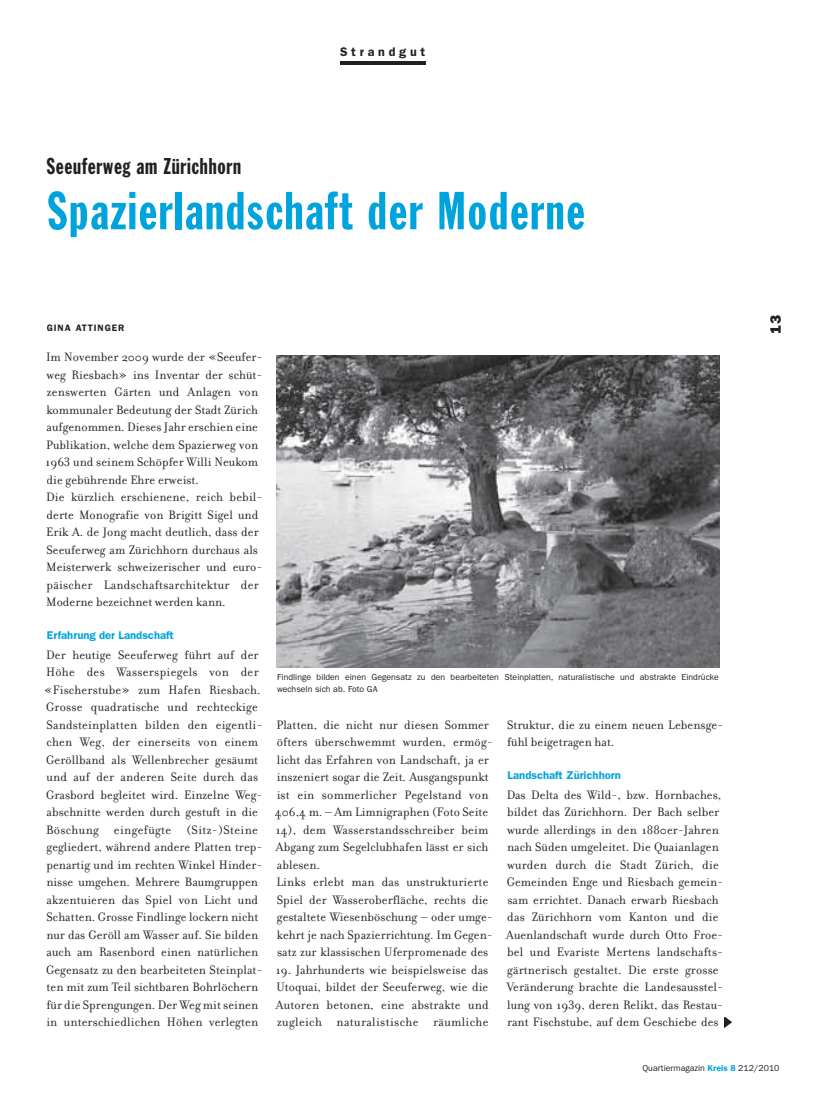
<style>
.page{position:relative;width:815px;height:1106px;background:#fff}
.page>*{position:absolute;margin:0;border:0;box-sizing:border-box;transform-origin:0 0}
.t1{font:52.5px "Franklin Gothic Extra Cond";letter-spacing:.035em;color:#00a4dc}
.t2{font:22.5px "Franklin Gothic Extra Cond";letter-spacing:.035em;color:#231f20}
.t3{font:800 15px "Franklin Gothic";color:#231f20}
.t4{font:13.12px/17.5px "Filosofia";letter-spacing:.005em;color:#231f20}
.t5{font:600 12.5px "Franklin Gothic";letter-spacing:.3em;color:#231f20}
.t6{font:600 11.25px "Franklin Gothic";color:#00a4dc}
.t7{font:600 9.38px "Franklin Gothic";letter-spacing:.1em;color:#231f20}
.t8{font:8.75px/11.2px "ITC Franklin Gothic Std";color:#231f20}
.s1{font-family:"Franklin Gothic";font-weight:600;color:#00a4dc}
</style>
<div class="page">
<hr style="left:340px;top:61px;width:85px;height:4px;background:#231f20">
<img style="left:276px;top:355px;width:443px;height:312px">
<svg style="left:724px;top:1017px;width:9px;height:11px"></svg>
<p class="t5" style="left:340px;top:48px;width:87px">Strandgut</p>
<h2 class="t2" style="left:47px;top:158px;width:196px">Seeuferweg am Zürichhorn</h2>
<h1 class="t1" style="left:48px;top:191px;width:538px">Spazierlandschaft der Moderne</h1>
<p class="t7" style="left:47px;top:324px;width:79px">GINA ATTINGER</p>
<p class="t4" style="left:45px;top:350px;width:219px">Im November 2009 wurde der «Seeufer&shy;weg Riesbach» ins Inventar der schüt&shy;zenswerten Gärten und Anlagen von kommunaler Bedeutung der Stadt Zürich aufgenommen. Dieses Jahr erschien eine Publikation, welche dem Spazierweg von 1963 und seinem Schöpfer Willi Neukom die gebührende Ehre erweist.<br>Die kürzlich erschienene, reich bebil&shy;derte Monografie von Brigitt Sigel und Erik A. de Jong macht deutlich, dass der Seeuferweg am Zürichhorn durchaus als Meisterwerk schweizerischer und euro&shy;päischer Landschaftsarchitektur der Moderne bezeichnet werden kann.</p>
<p class="t6" style="left:47px;top:631px;width:129px">Erfahrung der Landschaft</p>
<p class="t4" style="left:44px;top:647px;width:220px">Der heutige Seeuferweg führt auf der Höhe des Wasserspiegels von der «Fischerstube» zum Hafen Riesbach.<br>Grosse quadratische und rechteckige Sandsteinplatten bilden den eigentli&shy;chen Weg, der einerseits von einem Geröllband als Wellenbrecher gesäumt und auf der anderen Seite durch das Grasbord begleitet wird. Einzelne Weg&shy;abschnitte werden durch gestuft in die Böschung eingefügte (Sitz-)Steine gegliedert, während andere Platten trep&shy;penartig und im rechten Winkel Hinder&shy;nisse umgehen. Mehrere Baumgruppen akzentuieren das Spiel von Licht und Schatten. Grosse Findlinge lockern nicht nur das Geröll am Wasser auf. Sie bilden auch am Rasenbord einen natürlichen Gegensatz zu den bearbeiteten Steinplat&shy;ten mit zum Teil sichtbaren Bohrlöchern für die Sprengungen. Der Weg mit seinen in unterschiedlichen Höhen verlegten</p>
<p class="t8" style="left:277px;top:672px;width:443px">Findlinge bilden einen Gegensatz zu den bearbeiteten Steinplatten, naturalistische und abstrakte Eindrücke wechseln sich ab. Foto GA</p>
<p class="t4" style="left:275px;top:717px;width:220px">Platten, die nicht nur diesen Sommer öfters überschwemmt wurden, ermög&shy;licht das Erfahren von Landschaft, ja er inszeniert sogar die Zeit. Ausgangspunkt ist ein sommerlicher Pegelstand von 406,4 m. – Am Limnigraphen (Foto Seite 14), dem Wasserstandsschreiber beim Abgang zum Segelclubhafen lässt er sich ablesen.<br>Links erlebt man das unstrukturierte Spiel der Wasseroberfläche, rechts die gestaltete Wiesenböschung – oder umge&shy;kehrt je nach Spazierrichtung. Im Gegen&shy;satz zur klassischen Uferpromenade des</p>
<p class="t4" style="left:276px;top:962px;width:214px;text-align:justify">19. Jahrhunderts wie beispielsweise das Utoquai, bildet der Seeuferweg, wie die Autoren betonen, eine abstrakte und zugleich naturalistische räumliche</p>
<p class="t4" style="left:507px;top:717px;width:218px">Struktur, die zu einem neuen Lebensge&shy;fühl beigetragen hat.</p>
<p class="t6" style="left:508px;top:771px;width:115px">Landschaft Zürichhorn</p>
<p class="t4" style="left:506px;top:787px;width:218px">Das Delta des Wild-, bzw. Hornbaches, bildet das Zürichhorn. Der Bach selber wurde allerdings in den 1880er-Jahren nach Süden umgeleitet. Die Quaianlagen wurden durch die Stadt Zürich, die Gemeinden Enge und Riesbach gemein&shy;sam errichtet. Danach erwarb Riesbach das Zürichhorn vom Kanton und die Auenlandschaft wurde durch Otto Froe&shy;bel und Evariste Mertens landschafts&shy;gärtnerisch gestaltet. Die erste grosse Veränderung brachte die Landesausstel&shy;lung von 1939, deren Relikt, das Restau&shy;rant Fischstube, auf dem Geschiebe des</p>
<p class="t3" style="left:767px;top:333px;width:20px;rotate:-90deg">13</p>
<p class="t8" style="left:642px;top:1062px;width:139px">Quartiermagazin <span class="s1">Kreis 8</span> 212/2010</p>
</div>
